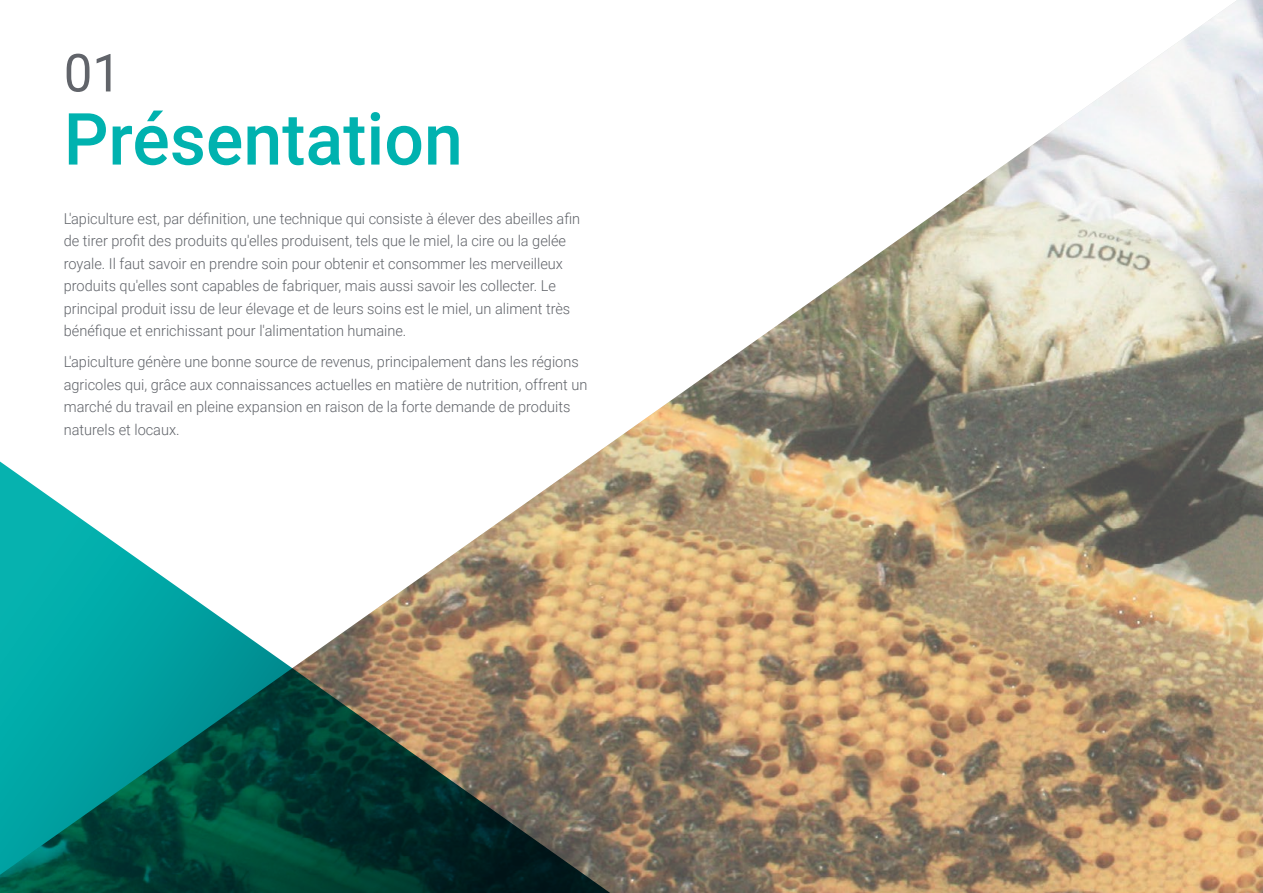
<style>
.page{position:relative;width:1263px;height:893px;background:#fff}
.page>*{position:absolute;margin:0;border:0;box-sizing:border-box;transform-origin:0 0}
.t1{font:500 72px "Roboto";color:#00b2af}
.t2{font:52.5px "Roboto";color:#61646a}
.t3{font:300 15px/22.5px "Roboto";color:#61646a}
</style>
<div class="page">
<img style="left:607px;top:0;width:656px;height:893px">
<svg style="left:0;top:446px;width:640px;height:447px"></svg>
<h2 class="t2" style="left:64px;top:36px;width:59px">01</h2>
<h1 class="t1" style="left:64px;top:89px;width:401px">Présentation</h1>
<p class="t3" style="left:64px;top:207px;width:518px">L'apiculture est, par définition, une technique qui consiste à élever des abeilles afin de tirer profit des produits qu'elles produisent, tels que le miel, la cire ou la gelée royale. Il faut savoir en prendre soin pour obtenir et consommer les merveilleux produits qu'elles sont capables de fabriquer, mais aussi savoir les collecter. Le principal produit issu de leur élevage et de leurs soins est le miel, un aliment très bénéfique et enrichissant pour l'alimentation humaine.</p>
<p class="t3" style="left:64px;top:350px;width:525px">L'apiculture génère une bonne source de revenus, principalement dans les régions agricoles qui, grâce aux connaissances actuelles en matière de nutrition, offrent un marché du travail en pleine expansion en raison de la forte demande de produits naturels et locaux.</p>
</div>
